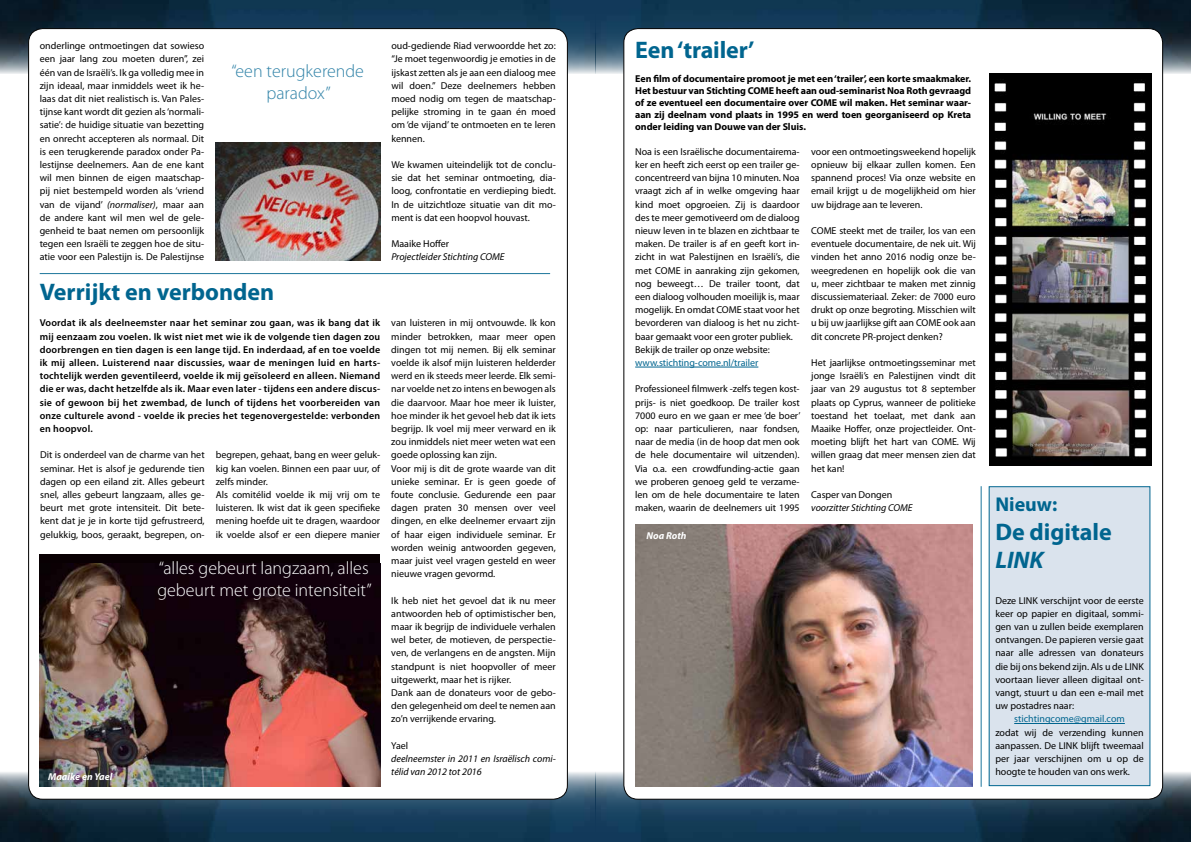
<style>
.page{position:relative;width:1191px;height:842px;background:#fff}
.page>*{position:absolute;margin:0;border:0;box-sizing:border-box;transform-origin:0 0}
.t1{font:700 24px "Myriad Pro";color:#00658f}
.t2{font:italic 700 24px "Myriad Pro";color:#00658f}
.t3{font:700 20px "Myriad Pro";color:#00658f}
.t4{font:300 18px/21.6px "Myriad Pro";color:#fff}
.t5{font:300 18px/21.6px "Myriad Pro";color:#3183a8;text-align:center}
.t6{font:10px/13.2px "Myriad Pro";color:#000;text-align:justify}
.t7{font:600 10px/13.2px "Myriad Pro";letter-spacing:.02em;color:#000;text-align:justify}
.t8{font:700 10px/12px "Myriad Pro";letter-spacing:-.005em;color:#000;text-align:justify}
.t9{font:italic 10px/13.2px "Myriad Pro";color:#000}
.t10{font:10px "Myriad Pro";letter-spacing:-.005em;color:#00658f}
.t11{font:italic 700 10px "Myriad Pro";color:#fff}
.s1{font-style:italic}
</style>
<div class="page">
<img style="left:0;top:0;width:1191px;height:74px">
<img style="left:0;top:771px;width:1191px;height:71px">
<div style="left:624px;top:29px;width:538px;height:770px;background:#fff;border-radius:14px"></div>
<div style="left:29px;top:29px;width:538px;height:770px;background:#fff;border-radius:14px"></div>
<hr style="left:635px;top:367px;width:123px;height:1px;background:#00658f">
<hr style="left:40px;top:273px;width:510px;height:1px;background:#00658f">
<div style="left:40px;top:554px;width:340px;height:233px;background:#090003"></div>
<img style="left:40px;top:563px;width:340px;height:224px">
<div style="left:989px;top:487px;width:161px;height:299px;background:#dae3ed"></div>
<hr style="left:1014px;top:723px;width:110px;height:1px;background:#00658f">
<div style="left:988px;top:486px;width:162px;height:300px;border:1px solid #00658f"></div>
<img style="left:215px;top:143px;width:165px;height:118px">
<img style="left:989px;top:74px;width:162px;height:391px">
<img style="left:635px;top:524px;width:337px;height:263px">
<hr style="left:981px;top:486px;width:1px;height:301px;background:#00658f">
<p class="t6" style="left:40px;top:39px;width:166px">onderlinge ontmoetingen dat sowieso een jaar lang zou moeten duren”, zei één van de Israëli’s. Ik ga volledig mee in zijn ideaal, maar inmiddels weet ik he&shy;laas dat dit niet realistisch is. Van Pales&shy;tijnse kant wordt dit gezien als ‘normali&shy;satie’: de huidige situatie van bezetting en onrecht accepteren als normaal. Dit is een terugkerende paradox onder Pa&shy;lestijnse deelnemers. Aan de ene kant wil men binnen de eigen maatschap&shy;pij niet bestempeld worden als ‘vriend van de vijand’ <span class="s1">(normaliser)</span>, maar aan de andere kant wil men wel de gele&shy;genheid te baat nemen om persoonlijk tegen een Israëli te zeggen hoe de situ&shy;atie voor een Palestijn is. De Palestijnse</p>
<p class="t6" style="left:391px;top:39px;width:166px">oud-gediende Riad verwoordde het zo: “Je moet tegenwoordig je emoties in de ijskast zetten als je aan een dialoog mee wil doen.” Deze deelnemers hebben moed nodig om tegen de maatschap&shy;pelijke stroming in te gaan én moed om ‘de vijand’ te ontmoeten en te leren kennen.</p>
<h3 class="t5" style="left:231px;top:61px;width:134px">“een terugkerende paradox”</h3>
<p class="t6" style="left:391px;top:158px;width:166px">We kwamen uiteindelijk tot de conclu&shy;sie dat het seminar ontmoeting, dia&shy;loog, confrontatie en verdieping biedt.<br>In de uitzichtloze situatie van dit mo&shy;ment is dat een hoopvol houvast.</p>
<p class="t6" style="left:391px;top:237px;width:59px">Maaike Hoffer</p>
<p class="t9" style="left:391px;top:250px;width:115px">Projectleider Stichting COME</p>
<h1 class="t1" style="left:40px;top:276px;width:236px">Verrijkt en verbonden</h1>
<p class="t7" style="left:40px;top:316px;width:342px">Voordat ik als deelneemster naar het seminar zou gaan, was ik bang dat ik mij eenzaam zou voelen. Ik wist niet met wie ik de volgende tien dagen zou doorbrengen en tien dagen is een lange tijd. En inderdaad, af en toe voelde ik mij alleen. Luisterend naar discussies, waar de meningen luid en harts&shy;tochtelijk werden geventileerd, voelde ik mij geïsoleerd en alleen. Niemand die er was, dacht hetzelfde als ik. Maar even later - tijdens een andere discus&shy;sie of gewoon bij het zwembad, de lunch of tijdens het voorbereiden van onze culturele avond - voelde ik precies het tegenovergestelde: verbonden en hoopvol.</p>
<p class="t6" style="left:40px;top:448px;width:166px">Dit is onderdeel van de charme van het seminar. Het is alsof je gedurende tien dagen op een eiland zit. Alles gebeurt snel, alles gebeurt langzaam, alles ge&shy;beurt met grote intensiteit. Dit bete&shy;kent dat je je in korte tijd gefrustreerd, gelukkig, boos, geraakt, begrepen, on-</p>
<p class="t6" style="left:216px;top:448px;width:166px;text-align:left">begrepen, gehaat, bang en weer geluk&shy;kig kan voelen. Binnen een paar uur, of zelfs minder.<br>Als comitélid voelde ik mij vrij om te luisteren. Ik wist dat ik geen specifieke mening hoefde uit te dragen, waardoor ik voelde alsof er een diepere manier</p>
<h3 class="t4" style="left:157px;top:558px;width:216px">“alles gebeurt langzaam, alles gebeurt met grote intensiteit”</h3>
<p class="t11" style="left:48px;top:770px;width:66px">Maaike en Yael</p>
<p class="t6" style="left:391px;top:316px;width:166px;text-align:left">van luisteren in mij ontvouwde. Ik kon minder betrokken, maar meer open dingen tot mij nemen. Bij elk seminar voelde ik alsof mijn luisteren helderder werd en ik steeds meer leerde. Elk semi&shy;nar voelde net zo intens en bewogen als die daarvoor. Maar hoe meer ik luister, hoe minder ik het gevoel heb dat ik iets begrijp. Ik voel mij meer verward en ik zou inmiddels niet meer weten wat een goede oplossing kan zijn.<br>Voor mij is dit de grote waarde van dit unieke seminar. Er is geen goede of foute conclusie. Gedurende een paar dagen praten 30 mensen over veel dingen, en elke deelnemer ervaart zijn of haar eigen individuele seminar. Er worden weinig antwoorden gegeven, maar juist veel vragen gesteld en weer nieuwe vragen gevormd.</p>
<p class="t6" style="left:391px;top:593px;width:166px;text-align:left">Ik heb niet het gevoel dat ik nu meer antwoorden heb of optimistischer ben, maar ik begrijp de individuele verhalen wel beter, de motieven, de perspectie&shy;ven, de verlangens en de angsten. Mijn standpunt is niet hoopvoller of meer uitgewerkt, maar het is rijker.<br>Dank aan de donateurs voor de gebo&shy;den gelegenheid om deel te nemen aan zo’n verrijkende ervaring.</p>
<p class="t6" style="left:391px;top:739px;width:18px">Yael</p>
<p class="t9" style="left:391px;top:752px;width:166px">deelneemster in 2011 en Israëlisch comi&shy;télid van 2012 tot 2016</p>
<h1 class="t1" style="left:635px;top:34px;width:121px">Een ‘trailer’</h1>
<p class="t8" style="left:635px;top:72px;width:337px">Een film of documentaire promoot je met een ‘trailer’, een korte smaakmaker.<br>Het bestuur van Stichting COME heeft aan oud-seminarist Noa Roth gevraagd of ze eventueel een documentaire over COME wil maken. Het seminar waar&shy;aan zij deelnam vond plaats in 1995 en werd toen georganiseerd op Kreta onder leiding van Douwe van der Sluis.</p>
<p class="t6" style="left:635px;top:145px;width:166px;text-align:left">Noa is een Israëlische documentairema&shy;ker en heeft zich eerst op een trailer ge&shy;concentreerd van bijna 10 minuten. Noa vraagt zich af in welke omgeving haar kind moet opgroeien. Zij is daardoor des te meer gemotiveerd om de dialoog nieuw leven in te blazen en zichtbaar te maken. De trailer is af en geeft kort in&shy;zicht in wat Palestijnen en Israëli’s, die met COME in aanraking zijn gekomen, nog beweegt… De trailer toont, dat een dialoog volhouden moeilijk is, maar mogelijk. En omdat COME staat voor het bevorderen van dialoog is het nu zicht&shy;baar gemaakt voor een groter publiek.<br>Bekijk de trailer op onze website:</p>
<p class="t10" style="left:635px;top:356px;width:125px">www.stichting-come.nl/trailer</p>
<p class="t6" style="left:635px;top:382px;width:167px">Professioneel filmwerk -zelfs tegen kost&shy;prijs- is niet goedkoop. De trailer kost 7000 euro en we gaan er mee ‘de boer’ op: naar particulieren, naar fondsen, naar de media (in de hoop dat men ook de hele documentaire wil uitzenden).<br>Via o.a. een crowdfunding-actie gaan we proberen genoeg geld te verzame&shy;len om de hele documentaire te laten maken, waarin de deelnemers uit 1995</p>
<p class="t6" style="left:811px;top:145px;width:166px">voor een ontmoetingsweekend hopelijk opnieuw bij elkaar zullen komen. Een spannend proces! Via onze website en email krijgt u de mogelijkheid om hier uw bijdrage aan te leveren.</p>
<p class="t6" style="left:811px;top:224px;width:166px">COME steekt met de trailer, los van een eventuele documentaire, de nek uit. Wij vinden het anno 2016 nodig onze be&shy;weegredenen en hopelijk ook die van u, meer zichtbaar te maken met zinnig discussiemateriaal. Zeker: de 7000 euro drukt op onze begroting. Misschien wilt u bij uw jaarlijkse gift aan COME ook aan dit concrete PR-project denken?</p>
<p class="t6" style="left:811px;top:356px;width:166px">Het jaarlijkse ontmoetingsseminar met jonge Israëli’s en Palestijnen vindt dit jaar van 29 augustus tot 8 september plaats op Cyprus, wanneer de politieke toestand het toelaat, met dank aan Maaike Hoffer, onze projectleider. Ont&shy;moeting blijft het hart van COME. Wij willen graag dat meer mensen zien dat het kan!</p>
<p class="t6" style="left:811px;top:488px;width:82px">Casper van Dongen</p>
<p class="t9" style="left:811px;top:501px;width:103px">voorzitter Stichting COME</p>
<p class="t11" style="left:646px;top:529px;width:42px">Noa Roth</p>
<h2 class="t3" style="left:995px;top:491px;width:64px">Nieuw:</h2>
<h1 class="t1" style="left:995px;top:516px;width:118px">De digitale</h1>
<h1 class="t2" style="left:995px;top:545px;width:50px">LINK</h1>
<p class="t6" style="left:995px;top:593px;width:150px">Deze LINK verschijnt voor de eerste keer op papier en digitaal, sommi&shy;gen van u zullen beide exemplaren ontvangen. De papieren versie gaat naar alle adressen van donateurs die bij ons bekend zijn. Als u de LINK voortaan liever alleen digitaal ont&shy;vangt, stuurt u dan een e-mail met uw postadres naar:</p>
<p class="t10" style="left:1014px;top:713px;width:112px">stichtingcome@gmail.com</p>
<p class="t6" style="left:995px;top:725px;width:150px">zodat wij de verzending kunnen aanpassen. De LINK blijft tweemaal per jaar verschijnen om u op de hoogte te houden van ons werk.</p>
</div>
